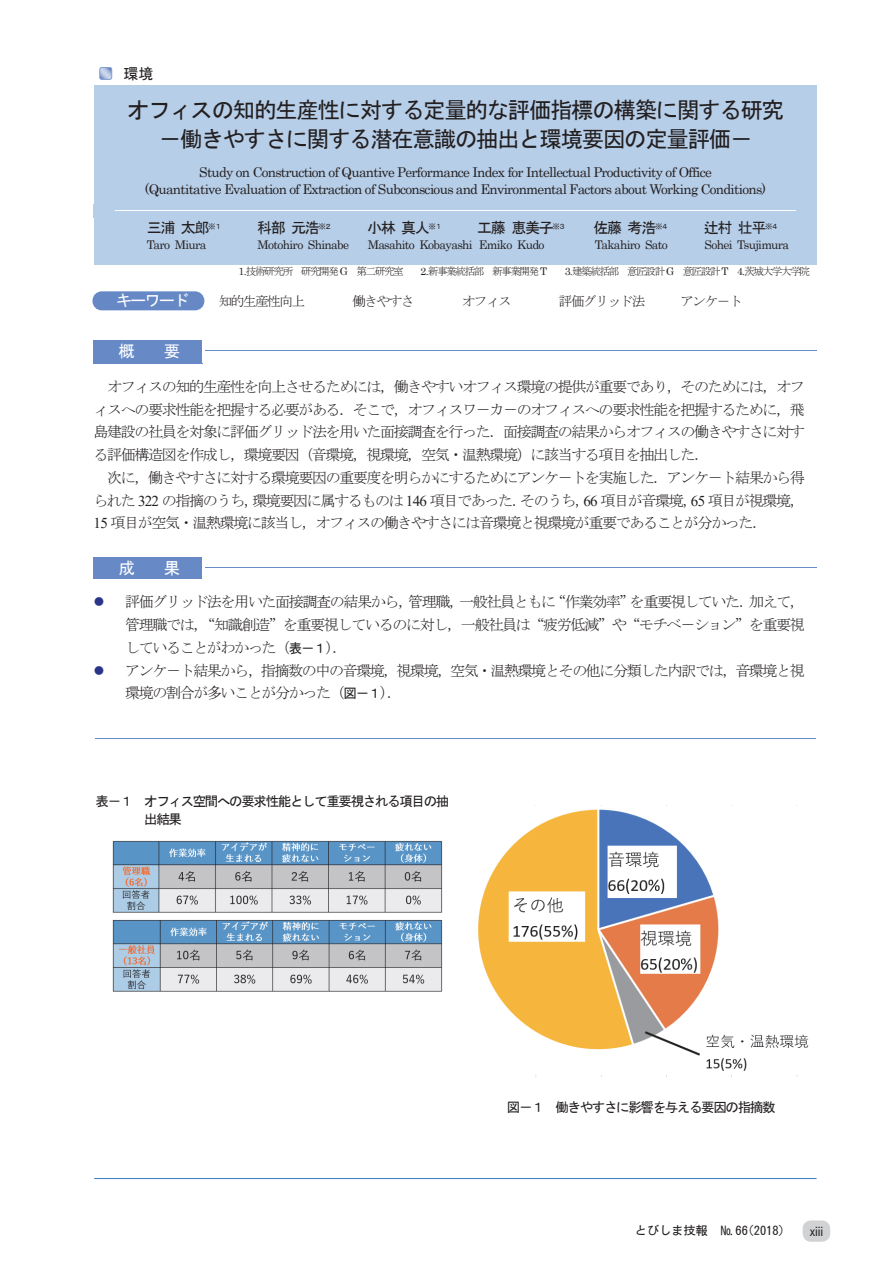
<style>
.page{position:relative;width:893px;height:1263px;background:#fff}
.page>*{position:absolute;margin:0;border:0;box-sizing:border-box;transform-origin:0 0}
.t1{font:22.5px/29.1px "MS Gothic";letter-spacing:-.06em;color:#231f20;text-align:center}
.t2{font:16.5px "MS Gothic";color:#fff}
.t3{font:15.75px "MS Gothic";letter-spacing:-.085em;color:#fff}
.t4{font:15px/22.8px "MS Mincho";letter-spacing:-.09em;color:#231f20;text-align:justify}
.t5{font:15px "MS Gothic";letter-spacing:-.09em;color:#231f20}
.t6{font:13.5px/16.4px "Century";letter-spacing:-.05em;color:#231f20;text-align:center}
.t7{font:13.5px/17.4px "MS Gothic";letter-spacing:-.1em;color:#231f20}
.t8{font:13.5px "MS Mincho";letter-spacing:-.1em;color:#231f20}
.t9{font:12.15px "Motoya Gothic W3 90 ms RKSJ H";color:#231f20}
.t10{font:12px "Century";letter-spacing:-.055em;color:#231f20}
.t11{font:10.5px "MS Mincho";letter-spacing:-.13em;color:#231f20}
.s1{font-family:"Century"}
.s2{font-family:"Times New Roman"}
.s3{color:#2a3488}
.s4{font-family:"MS Gothic";font-size:13.5px}
.s5{font-family:"Arial";font-size:15px;color:#fff}
</style>
<div class="page">
<svg style="left:101px;top:69px;width:9px;height:9px"></svg>
<div style="left:99px;top:67px;width:13px;height:13px;border:1px solid #80a1ce;border-radius:2px"></div>
<hr style="left:94px;top:1178px;width:723px;height:1px;background:#4885c5">
<div style="left:92px;top:291px;width:112px;height:19px;background:#6689c6;border-radius:9px"></div>
<div style="left:94px;top:85px;width:722px;height:10px;background:#b7cee8"></div>
<div style="left:94px;top:95px;width:722px;height:59px;background:#b7cee8"></div>
<div style="left:94px;top:154px;width:722px;height:10px;background:#b7cee8"></div>
<div style="left:94px;top:164px;width:722px;height:41px;background:#b7cee8"></div>
<div style="left:94px;top:205px;width:21px;height:13px;background:#b7cee8"></div>
<div style="left:115px;top:205px;width:680px;height:6px;background:#b7cee8"></div>
<div style="left:795px;top:205px;width:21px;height:13px;background:#b7cee8"></div>
<div style="left:115px;top:212px;width:680px;height:6px;background:#b7cee8"></div>
<div style="left:94px;top:218px;width:722px;height:47px;background:#b7cee8"></div>
<div style="left:94px;top:340px;width:109px;height:23px;background:#678ac7"></div>
<hr style="left:205px;top:350px;width:612px;height:1px;background:#678dc8">
<div style="left:94px;top:557px;width:109px;height:22px;background:#678ac7"></div>
<hr style="left:205px;top:567px;width:612px;height:1px;background:#678dc8">
<hr style="left:95px;top:738px;width:721px;height:1px;background:#678dc8">
<img style="left:478px;top:805px;width:331px;height:272px">
<img style="left:112px;top:840px;width:331px;height:152px">
<div style="left:803px;top:1220px;width:27px;height:22px;background:#d1d2d4;border-radius:9px"></div>
<p class="t5" style="left:124px;top:66px;width:32px">環境</p>
<h1 class="t1" style="left:127px;top:95px;width:659px">オフィスの知的生産性に対する定量的な評価指標の構築に関する研究－働きやすさに関する潜在意識の抽出と環境要因の定量評価－</h1>
<p class="t6" style="left:145px;top:163px;width:623px">Study on Construction of Quantive Performance Index for Intellectual Productivity of Office<br>(Quantitative Evaluation of Extraction of Subconscious and Environmental Factors about Working Conditions)</p>
<p class="t5" style="left:147px;top:220px;width:77px">三浦太郎<sup>※１</sup></p>
<p class="t5" style="left:257px;top:220px;width:77px">科部元浩<sup>※２</sup></p>
<p class="t5" style="left:367px;top:220px;width:77px">小林真人<sup>※１</sup></p>
<p class="t5" style="left:477px;top:220px;width:90px">工藤恵美子<sup>※３</sup></p>
<p class="t5" style="left:594px;top:220px;width:77px">佐藤考浩<sup>※４</sup></p>
<p class="t5" style="left:704px;top:220px;width:77px">辻村壮平<sup>※４</sup></p>
<p class="t10" style="left:147px;top:235px;width:61px">Taro Miura</p>
<p class="t10" style="left:258px;top:235px;width:93px">Motohiro Shinabe</p>
<p class="t10" style="left:368px;top:235px;width:178px">Masahito Kobayashi Emiko Kudo</p>
<p class="t10" style="left:595px;top:235px;width:74px">Takahiro Sato</p>
<p class="t10" style="left:705px;top:235px;width:86px">Sohei Tsujimura</p>
<p class="t11" style="left:239px;top:266px;width:167px"><span class="s1">1.</span>技術研究所 研究開発 <span class="s1">G</span> 第二研究室</p>
<p class="t11" style="left:421px;top:266px;width:128px"><span class="s1">2.</span>新事業統括部 新事業開発 <span class="s1">T</span></p>
<p class="t11" style="left:565px;top:266px;width:247px"><span class="s1">3.</span>建築統括部 意匠設計 <span class="s1">G</span> 意匠設計 <span class="s1">T 4.</span>茨城大学大学院</p>
<p class="t3" style="left:116px;top:293px;width:75px">キーワード</p>
<p class="t8" style="left:219px;top:294px;width:88px">知的生産性向上</p>
<p class="t8" style="left:352px;top:294px;width:64px">働きやすさ</p>
<p class="t8" style="left:462px;top:294px;width:51px">オフィス</p>
<p class="t8" style="left:559px;top:294px;width:88px">評価グリッド法</p>
<p class="t8" style="left:680px;top:294px;width:64px">アンケ－ト</p>
<p class="t2" style="left:118px;top:343px;width:18px">概</p>
<p class="t2" style="left:164px;top:343px;width:18px">要</p>
<p class="t4" style="left:94px;top:375px;width:713px;text-indent:14px">オフィスの知的生産性を向上させるためには，働きやすいオフィス環境の提供が重要であり，そのためには，オフィスへの要求性能を把握する必要がある．そこで，オフィスワ－カ－のオフィスへの要求性能を把握するために，飛島建設の社員を対象に評価グリッド法を用いた面接調査を行った．面接調査の結果からオフィスの働きやすさに対する評価構造図を作成し，環境要因（音環境，視環境，空気・温熱環境）に該当する項目を抽出した．</p>
<p class="t4" style="left:94px;top:466px;width:713px;text-indent:14px">次に，働きやすさに対する環境要因の重要度を明らかにするためにアンケ－トを実施した．アンケ－ト結果から得られた <span class="s2">322</span> の指摘のうち，環境要因に属するものは <span class="s2">146</span> 項目であった．そのうち，<span class="s2">66</span> 項目が音環境，<span class="s2">65</span> 項目が視環境，<span class="s2">15</span> 項目が空気・温熱環境に該当し，オフィスの働きやすさには音環境と視環境が重要であることが分かった．</p>
<p class="t2" style="left:118px;top:559px;width:18px">成</p>
<p class="t2" style="left:164px;top:559px;width:18px">果</p>
<p class="t4" style="left:125px;top:591px;width:681px;text-indent:-32px"><span class="s3">●</span> 評価グリッド法を用いた面接調査の結果から，管理職，一般社員ともに“作業効率”を重要視していた．加えて，管理職では，“知識創造”を重要視しているのに対し，一般社員は“疲労低減”や“モチベ－ション”を重要視していることがわかった（<span class="s4">表－１</span>）．</p>
<p class="t4" style="left:125px;top:659px;width:681px;text-indent:-32px"><span class="s3">●</span> アンケ－ト結果から，指摘数の中の音環境，視環境，空気・温熱環境とその他に分類した内訳では，音環境と視環境の割合が多いことが分かった（<span class="s4">図－１</span>）．</p>
<p class="t7" style="left:144px;top:793px;width:307px;text-indent:-49px">表－１ オフィス空間への要求性能として重要視される項目の抽出結果</p>
<p class="t7" style="left:507px;top:1098px;width:270px">図－１ 働きやすさに影響を与える要因の指摘数</p>
<p class="t9" style="left:635px;top:1225px;width:192px">とびしま技報　№ 66(2018) <span class="s5">xiii</span>xiii</p>
<p class="t7" style="left:693px;top:1224px;width:82px">とびしま技報</p>
</div>
